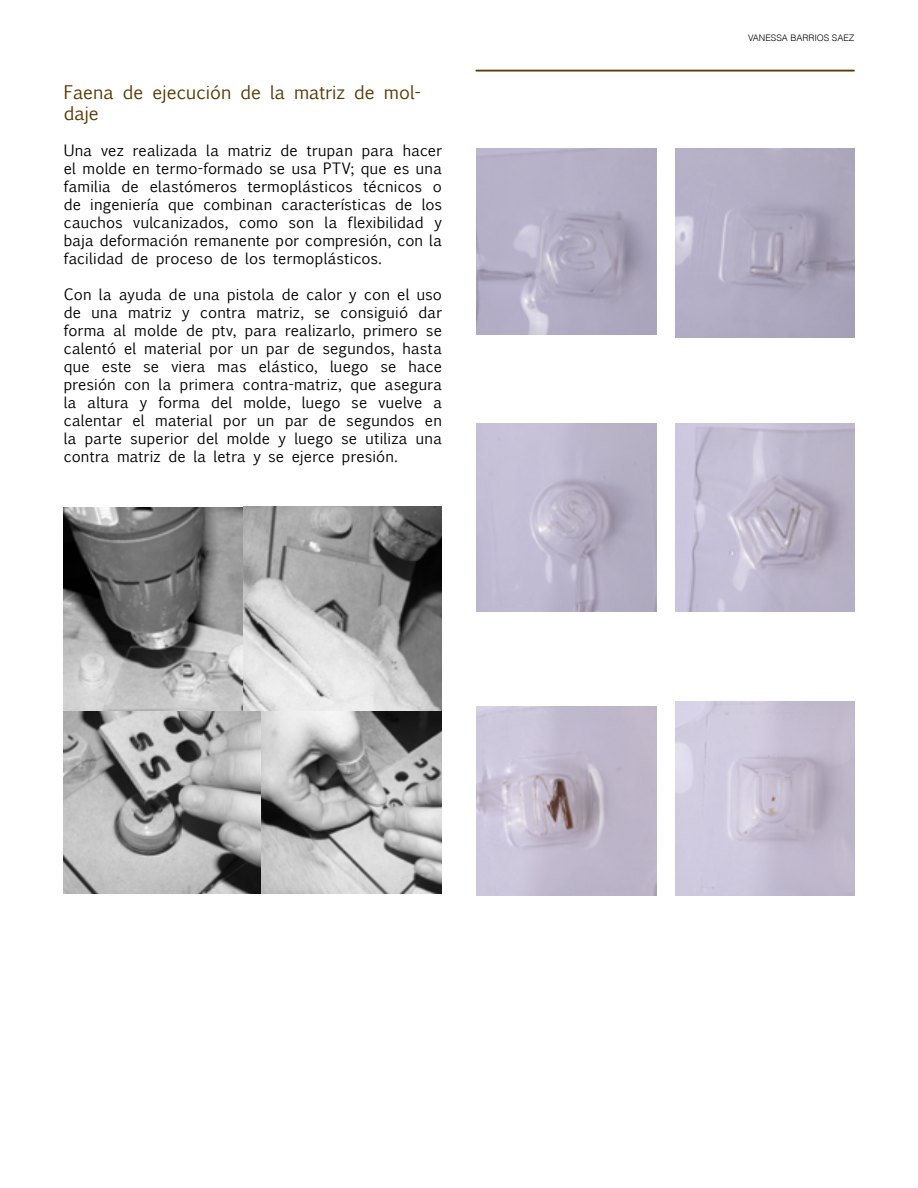
<style>
.page{position:relative;width:918px;height:1188px;background:#fff}
.page>*{position:absolute;margin:0;border:0;box-sizing:border-box;transform-origin:0 0}
.t1{font:18px/21.6px "Euphemia UCAS";color:#583800}
.t2{font:15px/18px "Euphemia UCAS";letter-spacing:.015em;color:#000;text-align:justify}
.t3{font:300 9px "Helvetica";color:#000}
</style>
<div class="page">
<hr style="left:476px;top:71px;width:378px;height:1px;background:#583800">
<hr style="left:476px;top:70px;width:378px;height:1px;background:#583800">
<img style="left:64px;top:507px;width:180px;height:205px">
<img style="left:244px;top:506px;width:198px;height:206px">
<img style="left:64px;top:712px;width:378px;height:182px">
<img style="left:477px;top:149px;width:179px;height:186px">
<img style="left:675px;top:149px;width:180px;height:188px">
<img style="left:477px;top:423px;width:179px;height:189px">
<img style="left:675px;top:423px;width:180px;height:189px">
<img style="left:477px;top:707px;width:179px;height:188px">
<img style="left:675px;top:702px;width:179px;height:193px">
<p class="t1" style="left:64px;top:81px;width:359px">Faena de ejecución de la matriz de mol&shy;daje</p>
<p class="t2" style="left:64px;top:142px;width:380px">Una vez realizada la matriz de trupan para hacer el molde en termo-formado se usa PTV; que es una familia de elastómeros termoplásticos técnicos o de ingeniería que combinan características de los cauchos vulcanizados, como son la flexibilidad y baja deformación remanente por compresión, con la facilidad de proceso de los termoplásticos.</p>
<p class="t2" style="left:64px;top:286px;width:380px">Con la ayuda de una pistola de calor y con el uso de una matriz y contra matriz, se consiguió dar forma al molde de ptv, para realizarlo, primero se calentó el material por un par de segundos, hasta que este se viera mas elástico, luego se hace presión con la primera contra-matriz, que asegura la altura y forma del molde, luego se vuelve a calentar el material por un par de segundos en la parte superior del molde y luego se utiliza una contra matriz de la letra y se ejerce presión.</p>
<p class="t3" style="left:748px;top:32px;width:108px">VANESSA BARRIOS SAEZ</p>
</div>
